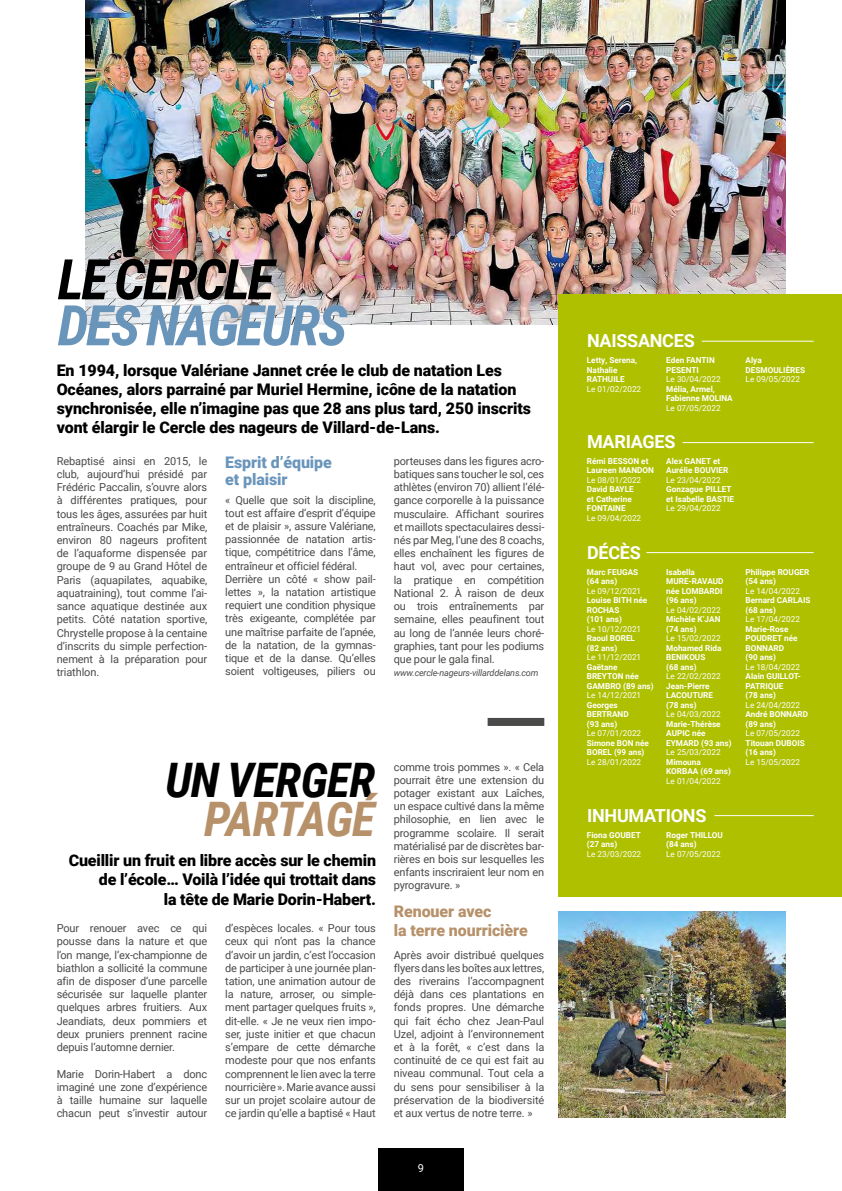
<style>
.page{position:relative;width:842px;height:1191px;background:#fff}
.page>*{position:absolute;margin:0;border:0;box-sizing:border-box;transform-origin:0 0}
.t1{font:italic 700 56px "Roboto Condensed";letter-spacing:-.045em;color:#6a95bb}
.t2{font:italic 700 56px "Roboto Condensed";letter-spacing:-.045em;color:#000}
.t3{font:italic 700 47.6px "Roboto Condensed";letter-spacing:-.015em;color:#000}
.t4{font:italic 700 47.6px "Roboto Condensed";letter-spacing:-.025em;color:#b7916a}
.t5{font:700 18px "Roboto";letter-spacing:-.015em;color:#fff}
.t6{font:900 16px/19.2px "Roboto";letter-spacing:-.005em;color:#000}
.t7{font:900 16px/19.2px "Roboto";letter-spacing:-.005em;color:#b7916a}
.t8{font:900 16px/17px "Roboto";letter-spacing:-.005em;color:#6a95bb}
.t9{font:11px/13.2px "Roboto";letter-spacing:-.015em;color:#4a4a49;text-align:justify}
.t10{font:11px "Roboto";color:#fff}
.t11{font:italic 9px "Roboto";letter-spacing:-.02em;color:#4a4a49}
.t12{font:700 8.2px/9.5px "Roboto";color:#fff}
.t13{font:8.2px "Roboto";color:#fff}
</style>
<div class="page">
<img style="left:85px;top:0;width:700px;height:325px">
<div style="left:378px;top:1148px;width:85px;height:43px;background:#000"></div>
<img style="left:558px;top:911px;width:227px;height:206px">
<div style="left:488px;top:718px;width:56px;height:8px;background:#4a4a49"></div>
<div style="left:558px;top:295px;width:284px;height:602px;background:#aec000"></div>
<hr style="left:702px;top:341px;width:112px;height:1px;background:#fff">
<hr style="left:682px;top:442px;width:132px;height:1px;background:#fff">
<hr style="left:646px;top:552px;width:168px;height:1px;background:#fff">
<hr style="left:714px;top:815px;width:100px;height:1px;background:#fff">
<h1 class="t2" style="left:58px;top:240px;width:218px">LE CERCLE</h1>
<h1 class="t1" style="left:58px;top:286px;width:291px">DES NAGEURS</h1>
<p class="t6" style="left:57px;top:360px;width:476px">En 1994, lorsque Valériane Jannet crée le club de natation Les Océanes, alors parrainé par Muriel Hermine, icône de la natation synchronisée, elle n’imagine pas que 28 ans plus tard, 250 inscrits vont élargir le Cercle des nageurs de Villard-de-Lans.</p>
<p class="t9" style="left:57px;top:454px;width:152px">Rebaptisé ainsi en 2015, le club, aujourd’hui présidé par Frédéric Paccalin, s’ouvre alors à différentes pratiques, pour tous les âges, assurées par huit entraîneurs. Coachés par Mike, environ 80 nageurs profitent de l’aquaforme dispensée par groupe de 9 au Grand Hôtel de Paris (aquapilates, aquabike, aquatraining), tout comme l’ai&shy;sance aquatique destinée aux petits. Côté natation sportive, Chrystelle propose à la centaine d’inscrits du simple perfection&shy;nement à la préparation pour triathlon.</p>
<h3 class="t8" style="left:225px;top:453px;width:108px">Esprit d’équipe et plaisir</h3>
<p class="t9" style="left:225px;top:493px;width:152px;text-align:left">« Quelle que soit la discipline, tout est affaire d’esprit d’équipe et de plaisir », assure Valériane, passionnée de natation artis&shy;tique, compétitrice dans l’âme, entraîneur et officiel fédéral.<br>Derrière un côté « show pail&shy;lettes », la natation artistique requiert une condition physique très exigeante, complétée par une maîtrise parfaite de l’apnée, de la natation, de la gymnas&shy;tique et de la danse. Qu’elles soient voltigeuses, piliers ou</p>
<p class="t9" style="left:394px;top:454px;width:152px">porteuses dans les figures acro&shy;batiques sans toucher le sol, ces athlètes (environ 70) allient l’élé&shy;gance corporelle à la puissance musculaire. Affichant sourires et maillots spectaculaires dessi&shy;nés par Meg, l’une des 8 coachs, elles enchaînent les figures de haut vol, avec pour certaines, la pratique en compétition National 2. À raison de deux ou trois entraînements par semaine, elles peaufinent tout au long de l’année leurs choré&shy;graphies, tant pour les podiums que pour le gala final.</p>
<p class="t11" style="left:394px;top:666px;width:146px">www.cercle-nageurs-villarddelans.com</p>
<h2 class="t3" style="left:165px;top:746px;width:212px">UN VERGER</h2>
<h2 class="t4" style="left:204px;top:785px;width:172px">PARTAGÉ</h2>
<h3 class="t6" style="left:69px;top:850px;width:309px;text-align:right">Cueillir un fruit en libre accès sur le chemin de l’école… Voilà l’idée qui trottait dans<br>la tête de Marie Dorin-Habert.</h3>
<p class="t9" style="left:57px;top:921px;width:152px">Pour renouer avec ce qui pousse dans la nature et que l’on mange, l’ex-championne de biathlon a sollicité la commune afin de disposer d’une parcelle sécurisée sur laquelle planter quelques arbres fruitiers. Aux Jeandiats, deux pommiers et deux pruniers prennent racine depuis l’automne dernier.</p>
<p class="t9" style="left:57px;top:1066px;width:152px">Marie Dorin-Habert a donc imaginé une zone d’expérience à taille humaine sur laquelle chacun peut s’investir autour</p>
<p class="t9" style="left:225px;top:921px;width:152px">d’espèces locales. « Pour tous ceux qui n’ont pas la chance d’avoir un jardin, c’est l’occasion de participer à une journée plan&shy;tation, une animation autour de la nature, arroser, ou simple&shy;ment partager quelques fruits », dit-elle. « Je ne veux rien impo&shy;ser, juste initier et que chacun s’empare de cette démarche modeste pour que nos enfants comprennent le lien avec la terre nourricière ». Marie avance aussi sur un projet scolaire autour de ce jardin qu’elle a baptisé « Haut</p>
<p class="t9" style="left:394px;top:759px;width:152px">comme trois pommes ». « Cela pourrait être une extension du potager existant aux Laîches, un espace cultivé dans la même philosophie, en lien avec le programme scolaire. Il serait matérialisé par de discrètes bar&shy;rières en bois sur lesquelles les enfants inscriraient leur nom en pyrogravure. »</p>
<h3 class="t7" style="left:394px;top:901px;width:136px">Renouer avec<br>la terre nourricière</h3>
<p class="t9" style="left:394px;top:947px;width:152px">Après avoir distribué quelques flyers dans les boîtes aux lettres, des riverains l’accompagnent déjà dans ces plantations en fonds propres. Une démarche qui fait écho chez Jean-Paul Uzel, adjoint à l’environnement et à la forêt, « c’est dans la continuité de ce qui est fait au niveau communal. Tout cela a du sens pour sensibiliser à la préservation de la biodiversité et aux vertus de notre terre. »</p>
<p class="t10" style="left:418px;top:1160px;width:8px">9</p>
<h3 class="t5" style="left:587px;top:328px;width:109px">NAISSANCES</h3>
<p class="t12" style="left:587px;top:355px;width:52px">Letty, Serena,<br>Nathalie<br>RATHUILE</p>
<p class="t13" style="left:587px;top:383px;width:56px">Le 01/02/2022</p>
<p class="t12" style="left:666px;top:355px;width:50px">Eden FANTIN<br>PESENTI</p>
<p class="t13" style="left:666px;top:373px;width:56px">Le 30/04/2022</p>
<p class="t12" style="left:666px;top:384px;width:68px">Mélia, Armel,<br>Fabienne MOLINA</p>
<p class="t13" style="left:666px;top:402px;width:56px">Le 07/05/2022</p>
<h3 class="t5" style="left:587px;top:429px;width:90px">MARIAGES</h3>
<p class="t12" style="left:587px;top:456px;width:69px">Rémi BESSON et<br>Laureen MANDON</p>
<p class="t13" style="left:587px;top:474px;width:56px">Le 08/01/2022</p>
<p class="t12" style="left:587px;top:484px;width:48px">David BAYLE et Catherine<br>FONTAINE</p>
<p class="t13" style="left:587px;top:512px;width:56px">Le 09/04/2022</p>
<h3 class="t5" style="left:587px;top:539px;width:55px">DÉCÈS</h3>
<p class="t12" style="left:587px;top:566px;width:53px">Marc FEUGAS (64 ans)</p>
<p class="t13" style="left:587px;top:585px;width:56px">Le 09/12/2021</p>
<p class="t12" style="left:587px;top:595px;width:62px">Louise BITH née<br>ROCHAS<br>(101 ans)</p>
<p class="t13" style="left:587px;top:623px;width:56px">Le 10/12/2021</p>
<p class="t12" style="left:587px;top:633px;width:50px">Raoul BOREL (82 ans)</p>
<p class="t13" style="left:587px;top:651px;width:56px">Le 11/12/2021</p>
<p class="t12" style="left:587px;top:661px;width:68px">Gaëtane<br>BREYTON née<br>GAMBRO (89 ans)</p>
<p class="t13" style="left:587px;top:689px;width:56px">Le 14/12/2021</p>
<p class="t12" style="left:587px;top:699px;width:43px">Georges<br>BERTRAND (93 ans)</p>
<p class="t13" style="left:587px;top:727px;width:56px">Le 07/01/2022</p>
<p class="t12" style="left:587px;top:737px;width:64px">Simone BON née<br>BOREL (99 ans)</p>
<p class="t13" style="left:587px;top:756px;width:56px">Le 28/01/2022</p>
<p class="t12" style="left:666px;top:456px;width:64px">Alex GANET et<br>Aurélie BOUVIER</p>
<p class="t13" style="left:666px;top:474px;width:56px">Le 23/04/2022</p>
<p class="t12" style="left:666px;top:484px;width:69px">Gonzague PILLET et Isabelle BASTIE</p>
<p class="t13" style="left:666px;top:503px;width:56px">Le 29/04/2022</p>
<p class="t12" style="left:666px;top:566px;width:59px">Isabella<br>MURE-RAVAUD née LOMBARDI (96 ans)</p>
<p class="t13" style="left:666px;top:604px;width:56px">Le 04/02/2022</p>
<p class="t12" style="left:666px;top:614px;width:56px">Michèle K’JAN (74 ans)</p>
<p class="t13" style="left:666px;top:632px;width:56px">Le 15/02/2022</p>
<p class="t12" style="left:666px;top:642px;width:57px">Mohamed Rida<br>BENIKOUS<br>(68 ans)</p>
<p class="t13" style="left:666px;top:670px;width:56px">Le 22/02/2022</p>
<p class="t12" style="left:666px;top:681px;width:48px">Jean-Pierre<br>LACOUTURE (78 ans)</p>
<p class="t13" style="left:666px;top:708px;width:56px">Le 04/03/2022</p>
<p class="t12" style="left:666px;top:718px;width:67px">Marie-Thérèse<br>AUPIC née<br>EYMARD (93 ans)</p>
<p class="t13" style="left:666px;top:746px;width:56px">Le 25/03/2022</p>
<p class="t12" style="left:666px;top:756px;width:66px">Mimouna<br>KORBAA (69 ans)</p>
<p class="t13" style="left:666px;top:775px;width:56px">Le 01/04/2022</p>
<h3 class="t5" style="left:587px;top:802px;width:121px">INHUMATIONS</h3>
<p class="t12" style="left:587px;top:829px;width:55px">Fiona GOUBET (27 ans)</p>
<p class="t13" style="left:587px;top:848px;width:56px">Le 23/03/2022</p>
<p class="t12" style="left:666px;top:829px;width:58px">Roger THILLOU (84 ans)</p>
<p class="t13" style="left:666px;top:848px;width:56px">Le 07/05/2022</p>
<p class="t12" style="left:746px;top:355px;width:61px">Alya<br>DESMOULIÈRES</p>
<p class="t13" style="left:746px;top:373px;width:56px">Le 09/05/2022</p>
<p class="t12" style="left:746px;top:566px;width:65px">Philippe ROUGER (54 ans)</p>
<p class="t13" style="left:746px;top:585px;width:56px">Le 14/04/2022</p>
<p class="t12" style="left:746px;top:595px;width:66px">Bernard CARLAIS (68 ans)</p>
<p class="t13" style="left:746px;top:613px;width:56px">Le 17/04/2022</p>
<p class="t12" style="left:746px;top:623px;width:53px">Marie-Rose<br>POUDRET née<br>BONNARD (90 ans)</p>
<p class="t13" style="left:746px;top:661px;width:56px">Le 18/04/2022</p>
<p class="t12" style="left:746px;top:671px;width:57px">Alain GUILLOT-<br>PATRIQUE<br>(78 ans)</p>
<p class="t13" style="left:746px;top:699px;width:56px">Le 24/04/2022</p>
<p class="t12" style="left:746px;top:709px;width:64px">André BONNARD (89 ans)</p>
<p class="t13" style="left:746px;top:727px;width:56px">Le 07/05/2022</p>
<p class="t12" style="left:746px;top:737px;width:61px">Titouan DUBOIS (16 ans)</p>
<p class="t13" style="left:746px;top:756px;width:56px">Le 15/05/2022</p>
</div>
